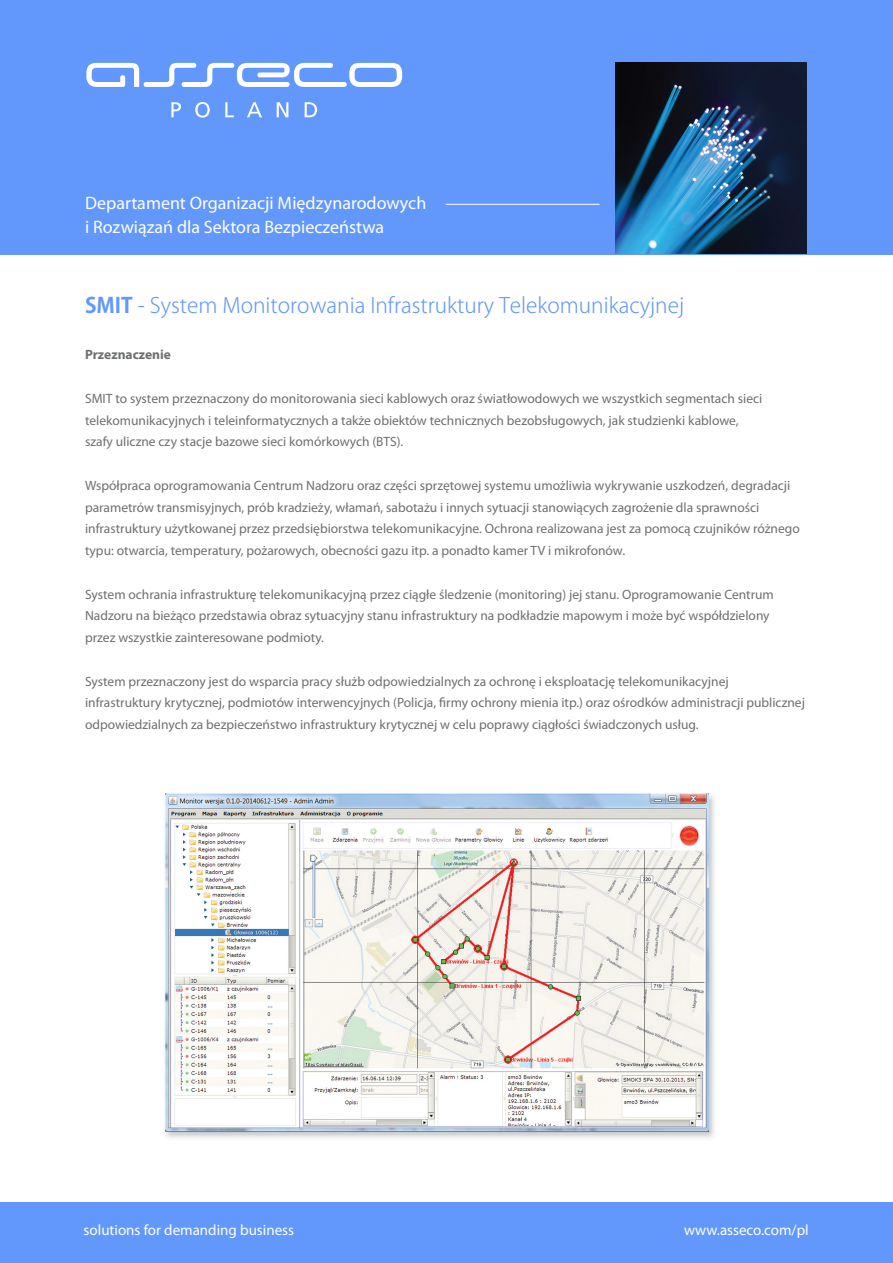
<style>
.page{position:relative;width:893px;height:1263px;background:#fff}
.page>*{position:absolute;margin:0;border:0;box-sizing:border-box;transform-origin:0 0}
.t1{font:300 21px "Koz Go Pr 6 N";color:#6298fc}
.t2{font:18px/24.8px "Myriad Pro";color:#fff}
.t3{font:15px "Myriad Pro";color:#fff}
.t4{font:13.5px/21.8px "Myriad Pro";color:#6d6f71}
.t5{font:700 13.5px "Myriad Pro";color:#6d6f71}
.s1{font-weight:700}
</style>
<div class="page">
<img style="left:165px;top:793px;width:550px;height:345px">
<div style="left:0;top:0;width:893px;height:254px;background:#6298fc"></div>
<img style="left:615px;top:63px;width:191px;height:191px">
<svg style="left:86px;top:63px;width:316px;height:24px"></svg>
<svg style="left:171px;top:102px;width:10px;height:15px"></svg>
<svg style="left:195px;top:102px;width:15px;height:16px"></svg>
<svg style="left:225px;top:102px;width:9px;height:15px"></svg>
<svg style="left:247px;top:102px;width:15px;height:15px"></svg>
<svg style="left:277px;top:102px;width:11px;height:15px"></svg>
<svg style="left:305px;top:102px;width:12px;height:15px"></svg>
<div style="left:0;top:1202px;width:893px;height:61px;background:#6298fc"></div>
<hr style="left:446px;top:204px;width:153px;height:1px;background:#fff">
<h2 class="t2" style="left:85px;top:190px;width:343px">Departament Organizacji Międzynarodowych i Rozwiązań dla Sektora Bezpieczeństwa</h2>
<h1 class="t1" style="left:85px;top:294px;width:601px"><span class="s1">SMIT</span> - System Monitorowania Infrastruktury Telekomunikacyjnej</h1>
<p class="t5" style="left:85px;top:346px;width:87px">Przeznaczenie</p>
<p class="t4" style="left:85px;top:387px;width:679px">SMIT to system przeznaczony do monitorowania sieci kablowych oraz światłowodowych we wszystkich segmentach sieci telekomunikacyjnych i teleinformatycznych a także obiektów technicznych bezobsługowych, jak studzienki kablowe, szafy uliczne czy stacje bazowe sieci komórkowych (BTS).</p>
<p class="t4" style="left:85px;top:474px;width:716px">Współpraca oprogramowania Centrum Nadzoru oraz części sprzętowej systemu umożliwia wykrywanie uszkodzeń, degradacji parametrów transmisyjnych, prób kradzieży, włamań, sabotażu i innych sytuacji stanowiących zagrożenie dla sprawności infrastruktury użytkowanej przez przedsiębiorstwa telekomunikacyjne. Ochrona realizowana jest za pomocą czujników różnego typu: otwarcia, temperatury, pożarowych, obecności gazu itp. a ponadto kamer TV i mikrofonów.</p>
<p class="t4" style="left:85px;top:583px;width:690px">System ochrania infrastrukturę telekomunikacyjną przez ciągłe śledzenie (monitoring) jej stanu. Oprogramowanie Centrum<br>Nadzoru na bieżąco przedstawia obraz sytuacyjny stanu infrastruktury na podkładzie mapowym i może być współdzielony przez wszystkie zainteresowane podmioty.</p>
<p class="t4" style="left:85px;top:670px;width:721px">System przeznaczony jest do wsparcia pracy służb odpowiedzialnych za ochronę i eksploatację telekomunikacyjnej infrastruktury krytycznej, podmiotów interwencyjnych (Policja, firmy ochrony mienia itp.) oraz ośrodków administracji publicznej odpowiedzialnych za bezpieczeństwo infrastruktury krytycznej w celu poprawy ciągłości świadczonych usług.</p>
<p class="t3" style="left:84px;top:1220px;width:212px">solutions for demanding business</p>
<p class="t3" style="left:684px;top:1220px;width:126px">www.asseco.com/pl</p>
</div>
